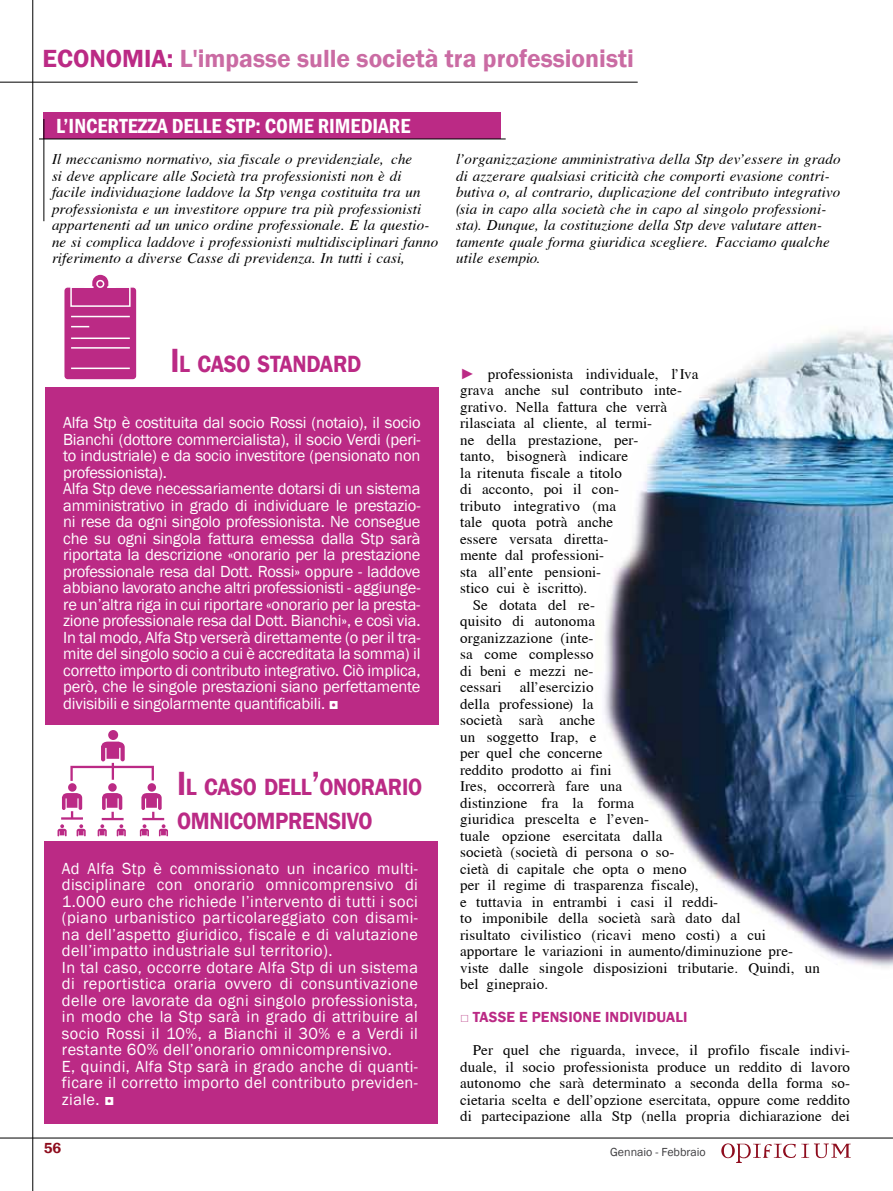
<style>
.page{position:relative;width:893px;height:1191px;background:#fff}
.page>*{position:absolute;margin:0;border:0;box-sizing:border-box;transform-origin:0 0}
.t1{font:600 25.5px "Franklin Gothic";color:#ca6ba3}
.t2{font:600 24.15px/34px "Franklin Gothic";letter-spacing:-.015em;color:#bb2a85;scale:.91 1}
.t3{font:600 condensed 21px "Franklin Gothic";color:#fff}
.t4{font:16.5px/16.5px "Franklin Gothic";letter-spacing:-.01em;color:#fff}
.t5{font:16.5px/16.5px "Franklin Gothic";letter-spacing:.025em;color:#fff}
.t6{font:15px/16.5px "Cardiff";letter-spacing:.01em;color:#000;text-align:justify}
.t7{font:italic 15px/16.5px "Cardiff";letter-spacing:.01em;color:#000}
.t8{font:600 15px "Franklin Gothic";letter-spacing:.01em;color:#bb2a85}
.t9{font:600 15px "Franklin Gothic";color:#8e0c1d}
.t10{font:12px "Franklin Gothic";color:#3e3d40}
.s1{color:#bb2a85}
.s2{font-size:34.5px}
.s3{font-weight:500}
.s4{font-family:"Franklin Gothic";font-weight:800;color:#bb2a85}
.s5{color:#ca6ba3}
</style>
<div class="page">
<hr style="left:0;top:1137px;width:893px;height:1px;background:#000">
<hr style="left:33px;top:0;width:1px;height:1191px;background:#000">
<svg style="left:721px;top:1143px;width:130px;height:20px"></svg>
<img style="left:604px;top:331px;width:289px;height:637px">
<div style="left:43px;top:112px;width:458px;height:27px;background:#bb2a85"></div>
<hr style="left:43px;top:119px;width:1px;height:102px;background:#000">
<hr style="left:39px;top:139px;width:467px;height:1px;background:#000">
<div style="left:45px;top:387px;width:394px;height:337px;background:#bb2a85"></div>
<div style="left:44px;top:841px;width:394px;height:282px;background:#bb2a85"></div>
<svg style="left:64px;top:274px;width:73px;height:106px"></svg>
<svg style="left:57px;top:730px;width:111px;height:106px"></svg>
<hr style="left:0;top:82px;width:637px;height:1px;background:#000">
<h1 class="t1" style="left:43px;top:43px;width:593px"><span class="s1">Economia:</span> L'impasse sulle società tra professionisti</h1>
<h3 class="t3" style="left:56px;top:112px;width:23px">L’INCERTEZZADELLE</h3>
<h3 class="t3" style="left:225px;top:112px;width:47px">STP: COMERIMEDIARE</h3>
<p class="t7" style="left:52px;top:151px;width:388px">Il meccanismo normativo, sia fiscale o previdenziale, che<br>si deve applicare alle Società tra professionisti non è di facile individuazione laddove la Stp venga costituita tra un professionista e un investitore oppure tra più professionisti appartenenti ad un unico ordine professionale. E la questio&shy;ne si complica laddove i professionisti multidisciplinari fanno riferimento a diverse Casse di previdenza. In tutti i casi,</p>
<p class="t7" style="left:456px;top:151px;width:386px">l’organizzazione amministrativa della Stp dev’essere in grado di azzerare qualsiasi criticità che comporti evasione contri&shy;butiva o, al contrario, duplicazione del contributo integrativo (sia in capo alla società che in capo al singolo professioni&shy;sta). Dunque, la costituzione della Stp deve valutare atten&shy;tamente quale forma giuridica scegliere. Facciamo qualche utile esempio.</p>
<h2 class="t2" style="left:170px;top:347px;width:211px"><span class="s2">I</span> L CASO STANDARD</h2>
<p class="t4" style="left:63px;top:415px;width:359px">Alfa Stp è costituita dal socio Rossi (notaio), il socio Bianchi (dottore commercialista), il socio Verdi (peri&shy;to industriale) e da socio investitore (pensionato non professionista).<br>Alfa Stp deve necessariamente dotarsi di un sistema amministrativo in grado di individuare le prestazio&shy;ni rese da ogni singolo professionista. Ne consegue che su ogni singola fattura emessa dalla Stp sarà riportata la descrizione «onorario per la prestazione professionale resa dal Dott. Rossi» oppure - laddove abbiano lavorato anche altri professionisti - aggiunge&shy;re un’altra riga in cui riportare «onorario per la presta&shy;zione professionale resa dal Dott. Bianchi», e così via.<br>In tal modo, Alfa Stp verserà direttamente (o per il tra&shy;mite del singolo socio a cui è accreditata la somma) il corretto importo di contributo integrativo. Ciò implica, però, che le singole prestazioni siano perfettamente divisibili e singolarmente quantificabili. <span class="s3">◘</span></p>
<h2 class="t2" style="left:177px;top:770px;width:271px"><span class="s2">I</span> L CASO DELL<span class="s2">’</span>ONORARIO<br>OMNICOMPRENSIVO</h2>
<p class="t5" style="left:62px;top:860px;width:358px">Ad Alfa Stp è commissionato un incarico multi&shy;disciplinare con onorario omnicomprensivo di 1.000 euro che richiede l’intervento di tutti i soci (piano urbanistico particolareggiato con disami&shy;na dell’aspetto giuridico, fiscale e di valutazione dell’impatto industriale sul territorio).<br>In tal caso, occorre dotare Alfa Stp di un sistema di reportistica oraria ovvero di consuntivazione delle ore lavorate da ogni singolo professionista, in modo che la Stp sarà in grado di attribuire al socio Rossi il 10%, a Bianchi il 30% e a Verdi il restante 60% dell’onorario omnicomprensivo.<br>E, quindi, Alfa Stp sarà in grado anche di quanti&shy;ficare il corretto importo del contributo previden&shy;ziale. <span class="s3">◘</span></p>
<p class="t6" style="left:460px;top:365px;width:240px"><span class="s4">►</span> professionista individuale, l’Iva</p>
<p class="t6" style="left:460px;top:382px;width:224px">grava anche sul contributo inte-</p>
<p class="t6" style="left:460px;top:398px;width:208px">grativo. Nella fattura che verrà</p>
<p class="t6" style="left:460px;top:415px;width:194px">rilasciata al cliente, al termi-</p>
<p class="t6" style="left:460px;top:431px;width:180px">ne della prestazione, per-</p>
<p class="t6" style="left:460px;top:448px;width:170px">tanto, bisognerà indicare</p>
<p class="t6" style="left:460px;top:464px;width:164px">la ritenuta fiscale a titolo</p>
<p class="t6" style="left:460px;top:481px;width:160px">di acconto, poi il con-</p>
<p class="t6" style="left:460px;top:497px;width:157px">tributo integrativo (ma</p>
<p class="t6" style="left:460px;top:514px;width:155px">tale quota potrà anche</p>
<p class="t6" style="left:460px;top:530px;width:150px">essere versata diretta-</p>
<p class="t6" style="left:460px;top:547px;width:145px">mente dal professioni-</p>
<p class="t6" style="left:460px;top:563px;width:142px">sta all’ente pensioni-</p>
<p class="t6" style="left:460px;top:580px;width:129px">stico cui è iscritto).</p>
<p class="t6" style="left:473px;top:596px;width:124px">Se dotata del re-</p>
<p class="t6" style="left:460px;top:613px;width:136px">quisito di autonoma</p>
<p class="t6" style="left:460px;top:629px;width:135px">organizzazione (inte-</p>
<p class="t6" style="left:460px;top:646px;width:135px">sa come complesso</p>
<p class="t6" style="left:460px;top:662px;width:135px">di beni e mezzi ne-</p>
<p class="t6" style="left:460px;top:679px;width:135px">cessari all’esercizio</p>
<p class="t6" style="left:460px;top:695px;width:135px">della professione) la</p>
<p class="t6" style="left:460px;top:712px;width:136px">società sarà anche</p>
<p class="t6" style="left:460px;top:728px;width:138px">un soggetto Irap, e</p>
<p class="t6" style="left:460px;top:745px;width:144px">per quel che concerne</p>
<p class="t6" style="left:460px;top:761px;width:153px">reddito prodotto ai fini</p>
<p class="t6" style="left:460px;top:778px;width:164px">Ires, occorrerà fare una</p>
<p class="t6" style="left:460px;top:794px;width:175px">distinzione fra la forma</p>
<p class="t6" style="left:460px;top:811px;width:191px">giuridica prescelta e l’even-</p>
<p class="t6" style="left:460px;top:827px;width:204px">tuale opzione esercitata dalla</p>
<p class="t6" style="left:460px;top:844px;width:216px">società (società di persona o so-</p>
<p class="t6" style="left:460px;top:860px;width:228px">cietà di capitale che opta o meno</p>
<p class="t6" style="left:460px;top:877px;width:240px">per il regime di trasparenza fiscale),</p>
<p class="t6" style="left:460px;top:893px;width:259px">e tuttavia in entrambi i casi il reddi-</p>
<p class="t6" style="left:460px;top:910px;width:282px">to imponibile della società sarà dato dal</p>
<p class="t6" style="left:460px;top:926px;width:308px">risultato civilistico (ricavi meno costi) a cui</p>
<p class="t6" style="left:460px;top:943px;width:335px">apportare le variazioni in aumento/diminuzione pre-</p>
<p class="t6" style="left:460px;top:959px;width:362px">viste dalle singole disposizioni tributarie. Quindi, un</p>
<p class="t6" style="left:460px;top:976px;width:90px">bel ginepraio.</p>
<p class="t8" style="left:460px;top:1008px;width:229px"><span class="s5">□</span> Tasse e pensione individuali</p>
<p class="t6" style="left:460px;top:1042px;width:392px;text-indent:13px">Per quel che riguarda, invece, il profilo fiscale indivi&shy;duale, il socio professionista produce un reddito di lavoro autonomo che sarà determinato a seconda della forma so&shy;cietaria scelta e dell’opzione esercitata, oppure come reddito di partecipazione alla Stp (nella propria dichiarazione dei</p>
<p class="t9" style="left:44px;top:1138px;width:19px">56</p>
<p class="t10" style="left:610px;top:1144px;width:97px">Gennaio - Febbraio</p>
</div>
